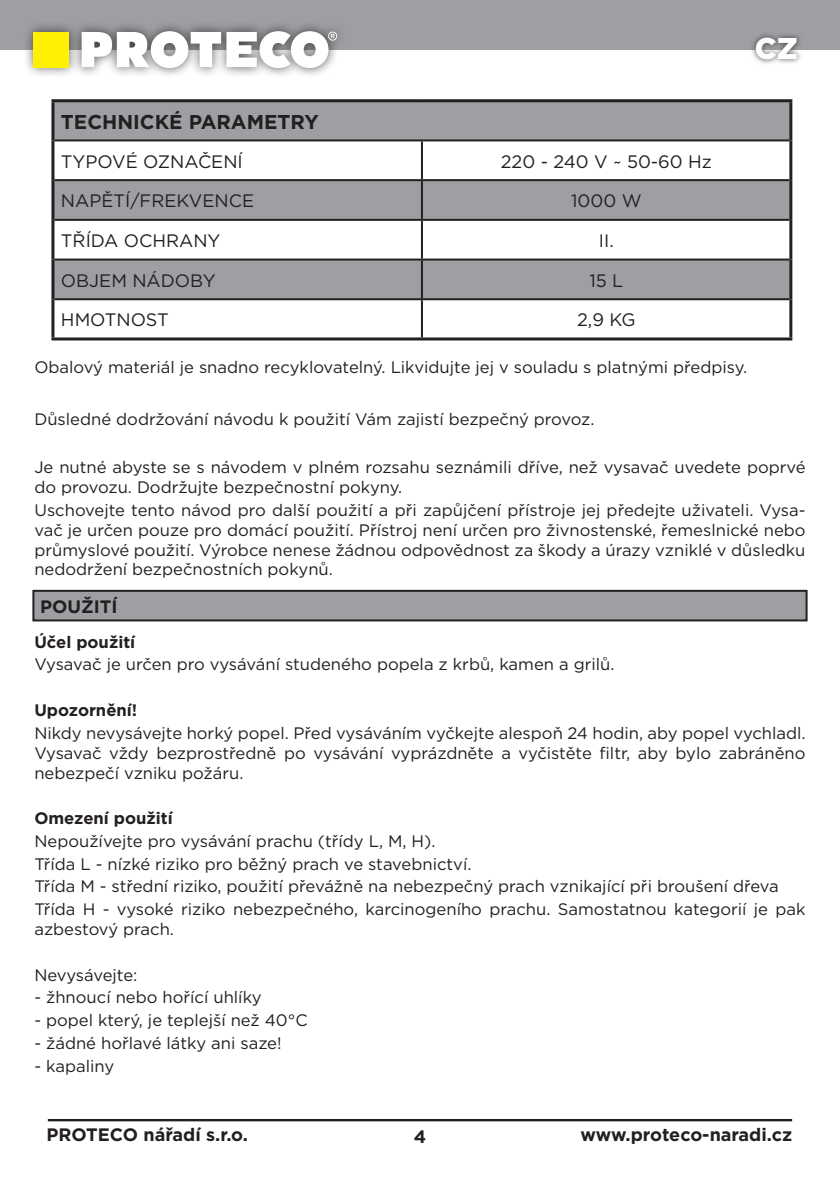
<style>
.page{position:relative;width:840px;height:1191px;background:#fff}
.page>*{position:absolute;margin:0;border:0;box-sizing:border-box;transform-origin:0 0}
.t1{font:900 30px "Gotham";color:#fff}
.t2{font:700 20px "Gotham";color:#231f20}
.t3{font:18px "Gotham";color:#231f20}
.t4{font:700 18px "Gotham";color:#231f20}
.t5{font:16.6px/20px "Gotham";color:#231f20}
.t6{font:700 16.6px "Gotham";color:#231f20}
</style>
<div class="page">
<div style="left:0;top:0;width:839px;height:50px;background:#9d9fa2"></div>
<div style="left:23px;top:21px;width:324px;height:57px;background:#231f20;opacity:.75"></div>
<div style="left:34px;top:32px;width:35px;height:35px;background:#fff101"></div>
<svg style="left:82px;top:31px;width:255px;height:37px"></svg>
<div style="left:749px;top:32px;width:53px;height:34px;background:#231f20;opacity:.75"></div>
<hr style="left:48px;top:1119px;width:743px;height:2px;background:#231f20">
<svg style="left:54px;top:102px;width:734px;height:196px;fill:#9d9fa2"></svg>
<hr style="left:51px;top:99px;width:370px;height:3px;background:#231f20">
<hr style="left:51px;top:102px;width:3px;height:38px;background:#231f20">
<hr style="left:421px;top:99px;width:370px;height:3px;background:#231f20">
<hr style="left:788px;top:102px;width:3px;height:38px;background:#231f20">
<hr style="left:51px;top:140px;width:3px;height:40px;background:#231f20">
<hr style="left:788px;top:140px;width:3px;height:40px;background:#231f20">
<hr style="left:51px;top:180px;width:3px;height:40px;background:#231f20">
<hr style="left:788px;top:180px;width:3px;height:40px;background:#231f20">
<hr style="left:51px;top:220px;width:3px;height:39px;background:#231f20">
<hr style="left:788px;top:220px;width:3px;height:39px;background:#231f20">
<hr style="left:51px;top:259px;width:3px;height:40px;background:#231f20">
<hr style="left:788px;top:259px;width:3px;height:40px;background:#231f20">
<hr style="left:51px;top:299px;width:3px;height:38px;background:#231f20">
<hr style="left:788px;top:299px;width:3px;height:38px;background:#231f20">
<hr style="left:51px;top:337px;width:370px;height:3px;background:#231f20">
<hr style="left:421px;top:337px;width:370px;height:3px;background:#231f20">
<hr style="left:54px;top:139px;width:367px;height:2px;background:#231f20">
<hr style="left:421px;top:139px;width:367px;height:2px;background:#231f20">
<hr style="left:420px;top:141px;width:2px;height:38px;background:#231f20">
<hr style="left:54px;top:179px;width:367px;height:2px;background:#231f20">
<hr style="left:421px;top:179px;width:367px;height:2px;background:#231f20">
<hr style="left:420px;top:181px;width:2px;height:38px;background:#231f20">
<hr style="left:54px;top:219px;width:367px;height:2px;background:#231f20">
<hr style="left:421px;top:219px;width:367px;height:2px;background:#231f20">
<hr style="left:420px;top:221px;width:2px;height:37px;background:#231f20">
<hr style="left:54px;top:258px;width:367px;height:2px;background:#231f20">
<hr style="left:421px;top:258px;width:367px;height:2px;background:#231f20">
<hr style="left:420px;top:260px;width:2px;height:38px;background:#231f20">
<hr style="left:54px;top:298px;width:367px;height:2px;background:#231f20">
<hr style="left:421px;top:298px;width:367px;height:2px;background:#231f20">
<hr style="left:420px;top:300px;width:2px;height:37px;background:#231f20">
<div style="left:33px;top:591px;width:773px;height:29px;background:#9d9fa2"></div>
<div style="left:32px;top:590px;width:775px;height:31px;border:2px solid #231f20"></div>
<h1 class="t1" style="left:754px;top:28px;width:44px">CZ</h1>
<p class="t2" style="left:61px;top:108px;width:259px">TECHNICKÉ PARAMETRY</p>
<p class="t3" style="left:61px;top:150px;width:183px">TYPOVÉ OZNAČENÍ</p>
<p class="t3" style="left:500px;top:150px;width:212px">220 - 240 V ~ 50-60 Hz</p>
<p class="t3" style="left:61px;top:189px;width:194px">NAPĚTÍ/FREKVENCE</p>
<p class="t3" style="left:571px;top:189px;width:72px">1000 W</p>
<p class="t3" style="left:61px;top:229px;width:161px">TŘÍDA OCHRANY</p>
<p class="t3" style="left:598px;top:229px;width:16px">II.</p>
<p class="t3" style="left:61px;top:269px;width:156px">OBJEM NÁDOBY</p>
<p class="t3" style="left:589px;top:269px;width:36px">15 L</p>
<p class="t3" style="left:61px;top:308px;width:109px">HMOTNOST</p>
<p class="t3" style="left:577px;top:308px;width:60px">2,9 KG</p>
<p class="t5" style="left:34px;top:357px;width:714px">Obalový materiál je snadno recyklovatelný. Likvidujte jej v souladu s platnými předpisy.</p>
<p class="t5" style="left:34px;top:408px;width:561px">Důsledné dodržování návodu k použití Vám zajistí bezpečný provoz.</p>
<p class="t5" style="left:34px;top:457px;width:772px">Je nutné abyste se s návodem v plném rozsahu seznámili dříve, než vysavač uvedete poprvé do provozu. Dodržujte bezpečnostní pokyny.</p>
<p class="t5" style="left:34px;top:499px;width:772px;text-align:justify">Uschovejte tento návod pro další použití a při zapůjčení přístroje jej předejte uživateli. Vysa&shy;vač je určen pouze pro domácí použití. Přístroj není určen pro živnostenské, řemeslnické nebo průmyslové použití. Výrobce nenese žádnou odpovědnost za škody a úrazy vzniklé v důsledku nedodržení bezpečnostních pokynů.</p>
<p class="t4" style="left:40px;top:594px;width:79px">POUŽITÍ</p>
<p class="t6" style="left:34px;top:631px;width:102px">Účel použití</p>
<p class="t5" style="left:34px;top:654px;width:581px">Vysavač je určen pro vysávání studeného popela z krbů, kamen a grilů.</p>
<p class="t6" style="left:34px;top:699px;width:104px">Upozornění!</p>
<p class="t5" style="left:34px;top:722px;width:772px;text-align:justify">Nikdy nevysávejte horký popel. Před vysáváním vyčkejte alespoň 24 hodin, aby popel vychladl.<br>Vysavač vždy bezprostředně po vysávání vyprázdněte a vyčistěte filtr, aby bylo zabráněno nebezpečí vzniku požáru.</p>
<p class="t6" style="left:34px;top:807px;width:140px">Omezení použití</p>
<p class="t5" style="left:34px;top:829px;width:772px;line-height:22.8px">Nepoužívejte pro vysávání prachu (třídy L, M, H).<br>Třída L - nízké riziko pro běžný prach ve stavebnictví.<br>Třída M - střední riziko, použití převážně na nebezpečný prach vznikající při broušení dřeva Třída H - vysoké riziko nebezpečného, karcinogeního prachu. Samostatnou kategorií je pak</p>
<p class="t5" style="left:34px;top:919px;width:141px">azbestový prach.</p>
<p class="t5" style="left:34px;top:964px;width:105px">Nevysávejte:</p>
<p class="t5" style="left:34px;top:987px;width:229px">- žhnoucí nebo hořící uhlíky</p>
<p class="t5" style="left:34px;top:1010px;width:274px">- popel který, je teplejší než 40°C</p>
<p class="t5" style="left:34px;top:1032px;width:248px">- žádné hořlavé látky ani saze!</p>
<p class="t5" style="left:34px;top:1055px;width:81px">- kapaliny</p>
<p class="t4" style="left:46px;top:1123px;width:203px">PROTECO nářadí s.r.o.</p>
<p class="t4" style="left:413px;top:1124px;width:14px">4</p>
<p class="t4" style="left:580px;top:1123px;width:213px">www.proteco-naradi.cz</p>
</div>
